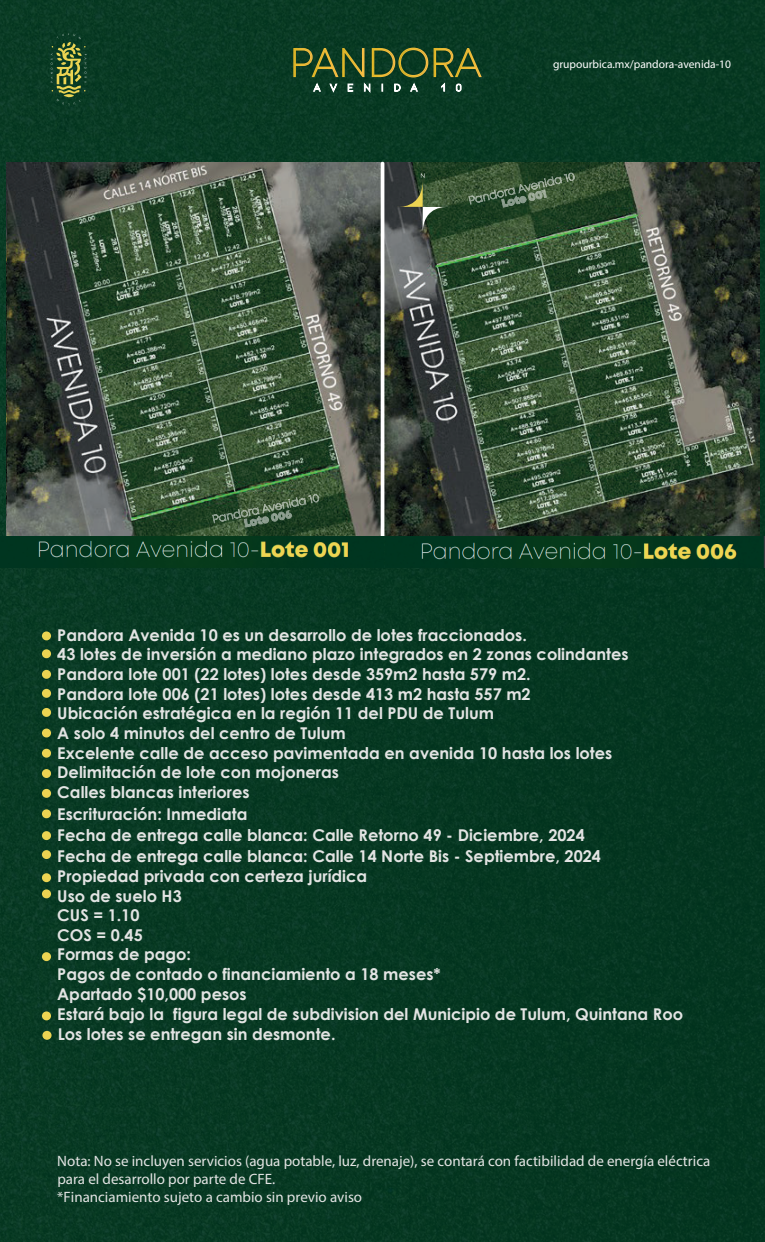
<style>
.page{position:relative;width:765px;height:1242px;background:#fff}
.page>*{position:absolute;margin:0;border:0;box-sizing:border-box;transform-origin:0 0}
.t1{font:700 16.25px/19.6px "Century Gothic";color:#e3e4e3}
.t2{font:15px "Myriad Pro";color:#e3e4e3}
.t3{font:11.5px "Myriad Pro";color:#fff}
</style>
<div class="page">
<div style="left:0;top:0;width:765px;height:1241px;background:#073822"></div>
<svg style="left:51px;top:33px;width:36px;height:72px"></svg>
<img style="left:384px;top:163px;width:376px;height:373px">
<img style="left:7px;top:163px;width:374px;height:373px">
<svg style="left:13px;top:172px;width:52px;height:61px;background:#2c3132"></svg>
<svg style="left:397px;top:173px;width:51px;height:61px;background:#43523f"></svg>
<svg style="left:293px;top:48px;width:135px;height:46px"></svg>
<svg style="left:434px;top:48px;width:48px;height:45px"></svg>
<svg style="left:213px;top:494px;width:106px;height:33px;background:#405c40"></svg>
<svg style="left:469px;top:173px;width:106px;height:34px;background:#456042"></svg>
<svg style="left:381px;top:161px;width:3px;height:375px"></svg>
<img style="left:38px;top:541px;width:699px;height:19px">
<div style="left:42px;top:631px;width:9px;height:9px;background:#ecd452;border-radius:50%"></div>
<div style="left:42px;top:649px;width:9px;height:9px;background:#ecd452;border-radius:50%"></div>
<div style="left:42px;top:669px;width:9px;height:9px;background:#ecd452;border-radius:50%"></div>
<div style="left:42px;top:788px;width:9px;height:9px;background:#ecd452;border-radius:50%"></div>
<div style="left:42px;top:809px;width:9px;height:9px;background:#ecd452;border-radius:50%"></div>
<div style="left:42px;top:831px;width:9px;height:9px;background:#ecd452;border-radius:50%"></div>
<div style="left:42px;top:850px;width:9px;height:9px;background:#ecd452;border-radius:50%"></div>
<div style="left:42px;top:873px;width:9px;height:9px;background:#ecd452;border-radius:50%"></div>
<div style="left:42px;top:1011px;width:9px;height:9px;background:#ecd452;border-radius:50%"></div>
<svg style="left:42px;top:1030px;width:10px;height:9px"></svg>
<div style="left:42px;top:728px;width:9px;height:9px;background:#ecd452;border-radius:50%"></div>
<div style="left:42px;top:689px;width:9px;height:8px;background:#ecd452;border-radius:50%"></div>
<div style="left:42px;top:708px;width:9px;height:8px;background:#ecd452;border-radius:50%"></div>
<div style="left:42px;top:748px;width:9px;height:9px;background:#ecd452;border-radius:50%"></div>
<div style="left:42px;top:769px;width:9px;height:9px;background:#ecd452;border-radius:50%"></div>
<div style="left:42px;top:889px;width:9px;height:9px;background:#ecd452;border-radius:50%"></div>
<div style="left:42px;top:952px;width:9px;height:9px;background:#ecd452;border-radius:50%"></div>
<p class="t3" style="left:553px;top:57px;width:180px">grupourbica.mx/pandora-avenida-10</p>
<p class="t1" style="left:57px;top:624px;width:573px">Pandora Avenida 10 es un desarrollo de lotes fraccionados.<br>43 lotes de inversión a mediano plazo integrados en 2 zonas colindantes Pandora lote 001 (22 lotes) lotes desde 359m2 hasta 579 m2.<br>Pandora lote 006 (21 lotes) lotes desde 413 m2 hasta 557 m2<br>Ubicación estratégica en la región 11 del PDU de Tulum<br>A solo 4 minutos del centro de Tulum<br>Excelente calle de acceso pavimentada en avenida 10 hasta los lotes Delimitación de lote con mojoneras<br>Calles blancas interiores</p>
<p class="t1" style="left:57px;top:803px;width:192px">Escrituración: Inmediata</p>
<p class="t1" style="left:57px;top:824px;width:545px;line-height:20.2px">Fecha de entrega calle blanca: Calle Retorno 49 - Diciembre, 2024<br>Fecha de entrega calle blanca: Calle 14 Norte Bis - Septiembre, 2024</p>
<p class="t1" style="left:57px;top:885px;width:627px">Uso de suelo H3<br>CUS = 1.10<br>COS = 0.45<br>Formas de pago:<br>Pagos de contado o financiamiento a 18 meses*<br>Apartado $10,000 pesos<br>Estará bajo la figura legal de subdivision del Municipio de Tulum, Quintana Roo<br>Los lotes se entregan sin desmonte.</p>
<p class="t1" style="left:57px;top:865px;width:312px">Propiedad privada con certeza jurídica</p>
<p class="t2" style="left:57px;top:1151px;width:655px">Nota: No se incluyen servicios (agua potable, luz, drenaje), se contará con factibilidad de energía eléctrica</p>
<p class="t2" style="left:57px;top:1188px;width:306px">*Financiamiento sujeto a cambio sin previo aviso</p>
<p class="t2" style="left:57px;top:1169px;width:219px">para el desarrollo por parte de CFE.</p>
</div>
